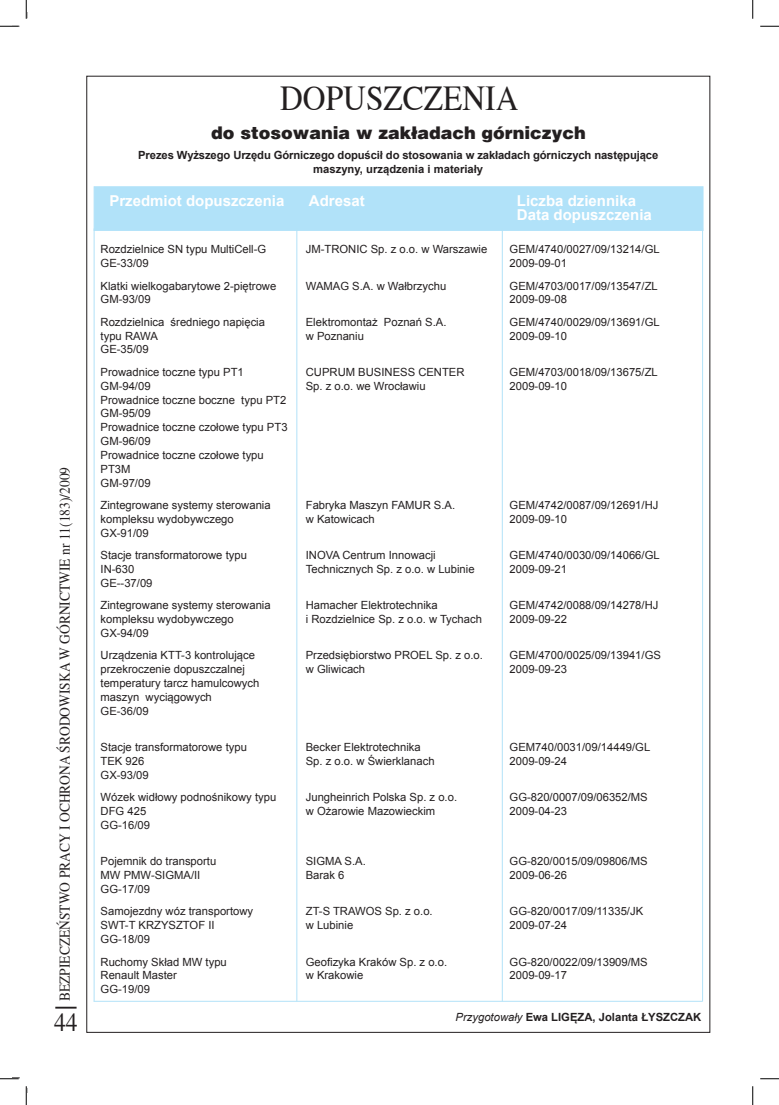
<style>
.page{position:relative;width:779px;height:1105px;background:#fff}
.page>*{position:absolute;margin:0;border:0;box-sizing:border-box;transform-origin:0 0}
.t1{font:35px "Toronto";color:#231f20;scale:.9 1}
.t2{font:26.25px "Toronto";color:#231f20;scale:.9 1}
.t3{font:900 17.5px "Switzerland";color:#231f20}
.t4{font:15px "Toronto";color:#231f20;scale:.9 1}
.t5{font:700 15px/13.9px "Arial";color:#fff}
.t6{font:11.25px/13.9px "Arial";color:#231f20}
.t7{font:700 11.25px/13.9px "Arial";letter-spacing:-.01em;color:#231f20;text-align:center}
.s1{font-weight:400;font-style:italic}
</style>
<div class="page">
<svg style="left:55px;top:1007px;width:22px;height:1px"></svg>
<div style="left:94px;top:186px;width:609px;height:45px;background:#b1e2f9;border:1px solid #b1e2f9"></div>
<hr style="left:702px;top:228px;width:1px;height:773px;background:#b2e2f8">
<hr style="left:94px;top:228px;width:1px;height:773px;background:#b2e2f8">
<hr style="left:296px;top:228px;width:1px;height:773px;background:#b2e2f8">
<hr style="left:502px;top:228px;width:1px;height:773px;background:#b2e2f8">
<hr style="left:94px;top:1001px;width:609px;height:1px;background:#b2e2f8">
<svg style="left:0;top:25px;width:19px;height:2px"></svg>
<svg style="left:760px;top:25px;width:19px;height:2px"></svg>
<svg style="left:0;top:1077px;width:20px;height:2px"></svg>
<svg style="left:760px;top:1078px;width:19px;height:1px"></svg>
<svg style="left:25px;top:0;width:3px;height:19px"></svg>
<svg style="left:25px;top:1086px;width:3px;height:19px"></svg>
<svg style="left:752px;top:0;width:1px;height:19px"></svg>
<svg style="left:752px;top:1086px;width:1px;height:19px"></svg>
<h3 class="t4" style="left:56px;top:1001px;width:595px;rotate:-90deg">BEZPIECZEŃSTWO PRACY I OCHRONA ŚRODOWISKA W GÓRNICTWIE NR 11(183)/2009</h3>
<h2 class="t2" style="left:54px;top:1008px;width:27px">44</h2>
<h1 class="t1" style="left:280px;top:79px;width:159px">DOPUSZCZENIA</h1>
<h3 class="t3" style="left:211px;top:122px;width:376px">do stosowania w zakładach górniczych</h3>
<p class="t7" style="left:138px;top:149px;width:522px">Prezes Wyższego Urzędu Górniczego dopuścił do stosowania w zakładach górniczych następujące maszyny, urządzenia i materiały</p>
<h3 class="t5" style="left:109px;top:195px;width:177px">Przedmiot dopuszczenia</h3>
<h3 class="t5" style="left:309px;top:195px;width:57px">Adresat</h3>
<h3 class="t5" style="left:517px;top:195px;width:137px">Liczba dziennika<br>Data dopuszczenia</h3>
<p class="t6" style="left:101px;top:242px;width:167px">Rozdzielnice SN typu MultiCell-G<br>GE-33/09</p>
<p class="t6" style="left:306px;top:242px;width:183px">JM-TRONIC Sp. z o.o. w Warszawie</p>
<p class="t6" style="left:510px;top:242px;width:152px">GEM/4740/0027/09/13214/GL<br>2009-09-01</p>
<p class="t6" style="left:101px;top:279px;width:177px">Klatki wielkogabarytowe 2-piętrowe<br>GM-93/09</p>
<p class="t6" style="left:306px;top:279px;width:142px">WAMAG S.A. w Wałbrzychu</p>
<p class="t6" style="left:510px;top:279px;width:150px">GEM/4703/0017/09/13547/ZL<br>2009-09-08</p>
<p class="t6" style="left:101px;top:315px;width:166px">Rozdzielnica średniego napięcia typu RAWA<br>GE-35/09</p>
<p class="t6" style="left:306px;top:315px;width:142px">Elektromontaż Poznań S.A. w Poznaniu</p>
<p class="t6" style="left:510px;top:315px;width:152px">GEM/4740/0029/09/13691/GL<br>2009-09-10</p>
<p class="t6" style="left:101px;top:365px;width:188px">Prowadnice toczne typu PT1<br>GM-94/09<br>Prowadnice toczne boczne typu PT2<br>GM-95/09<br>Prowadnice toczne czołowe typu PT3<br>GM-96/09<br>Prowadnice toczne czołowe typu<br>PT3M<br>GM-97/09</p>
<p class="t6" style="left:306px;top:365px;width:160px">CUPRUM BUSINESS CENTER<br>Sp. z o.o. we Wrocławiu</p>
<p class="t6" style="left:510px;top:365px;width:150px">GEM/4703/0018/09/13675/ZL<br>2009-09-10</p>
<p class="t6" style="left:101px;top:498px;width:172px">Zintegrowane systemy sterowania kompleksu wydobywczego<br>GX-91/09</p>
<p class="t6" style="left:306px;top:498px;width:151px">Fabryka Maszyn FAMUR S.A. w Katowicach</p>
<p class="t6" style="left:510px;top:498px;width:150px">GEM/4742/0087/09/12691/HJ<br>2009-09-10</p>
<p class="t6" style="left:101px;top:548px;width:148px">Stacje transformatorowe typu<br>IN-630<br>GE--37/09</p>
<p class="t6" style="left:306px;top:548px;width:170px">INOVA Centrum Innowacji<br>Technicznych Sp. z o.o. w Lubinie</p>
<p class="t6" style="left:510px;top:548px;width:152px">GEM/4740/0030/09/14066/GL<br>2009-09-21</p>
<p class="t6" style="left:101px;top:599px;width:172px">Zintegrowane systemy sterowania kompleksu wydobywczego<br>GX-94/09</p>
<p class="t6" style="left:306px;top:599px;width:178px">Hamacher Elektrotechnika<br>i Rozdzielnice Sp. z o.o. w Tychach</p>
<p class="t6" style="left:510px;top:599px;width:150px">GEM/4742/0088/09/14278/HJ<br>2009-09-22</p>
<p class="t6" style="left:101px;top:649px;width:160px">Urządzenia KTT-3 kontrolujące przekroczenie dopuszczalnej temperatury tarcz hamulcowych maszyn wyciągowych<br>GE-36/09</p>
<p class="t6" style="left:306px;top:649px;width:179px">Przedsiębiorstwo PROEL Sp. z o.o. w Gliwicach</p>
<p class="t6" style="left:510px;top:649px;width:153px">GEM/4700/0025/09/13941/GS<br>2009-09-23</p>
<p class="t6" style="left:101px;top:740px;width:148px">Stacje transformatorowe typu<br>TEK 926<br>GX-93/09</p>
<p class="t6" style="left:306px;top:740px;width:130px">Becker Elektrotechnika<br>Sp. z o.o. w Świerklanach</p>
<p class="t6" style="left:510px;top:740px;width:142px">GEM740/0031/09/14449/GL<br>2009-09-24</p>
<p class="t6" style="left:101px;top:790px;width:177px">Wózek widłowy podnośnikowy typu<br>DFG 425<br>GG-16/09</p>
<p class="t6" style="left:306px;top:790px;width:153px">Jungheinrich Polska Sp. z o.o. w Ożarowie Mazowieckim</p>
<p class="t6" style="left:510px;top:790px;width:140px">GG-820/0007/09/06352/MS<br>2009-04-23</p>
<p class="t6" style="left:101px;top:854px;width:117px">Pojemnik do transportu<br>MW PMW-SIGMA/II<br>GG-17/09</p>
<p class="t6" style="left:306px;top:854px;width:62px">SIGMA S.A.<br>Barak 6</p>
<p class="t6" style="left:510px;top:854px;width:140px">GG-820/0015/09/09806/MS<br>2009-06-26</p>
<p class="t6" style="left:101px;top:905px;width:154px">Samojezdny wóz transportowy<br>SWT-T KRZYSZTOF II<br>GG-18/09</p>
<p class="t6" style="left:306px;top:905px;width:128px">ZT-S TRAWOS Sp. z o.o. w Lubinie</p>
<p class="t6" style="left:510px;top:905px;width:135px">GG-820/0017/09/11335/JK<br>2009-07-24</p>
<p class="t6" style="left:101px;top:955px;width:128px">Ruchomy Skład MW typu<br>Renault Master<br>GG-19/09</p>
<p class="t6" style="left:306px;top:955px;width:143px">Geofizyka Kraków Sp. z o.o. w Krakowie</p>
<p class="t6" style="left:510px;top:955px;width:140px">GG-820/0022/09/13909/MS<br>2009-09-17</p>
<p class="t7" style="left:456px;top:1010px;width:247px"><span class="s1">Przygotowały</span> Ewa LIGĘZA, Jolanta ŁYSZCZAK</p>
</div>
